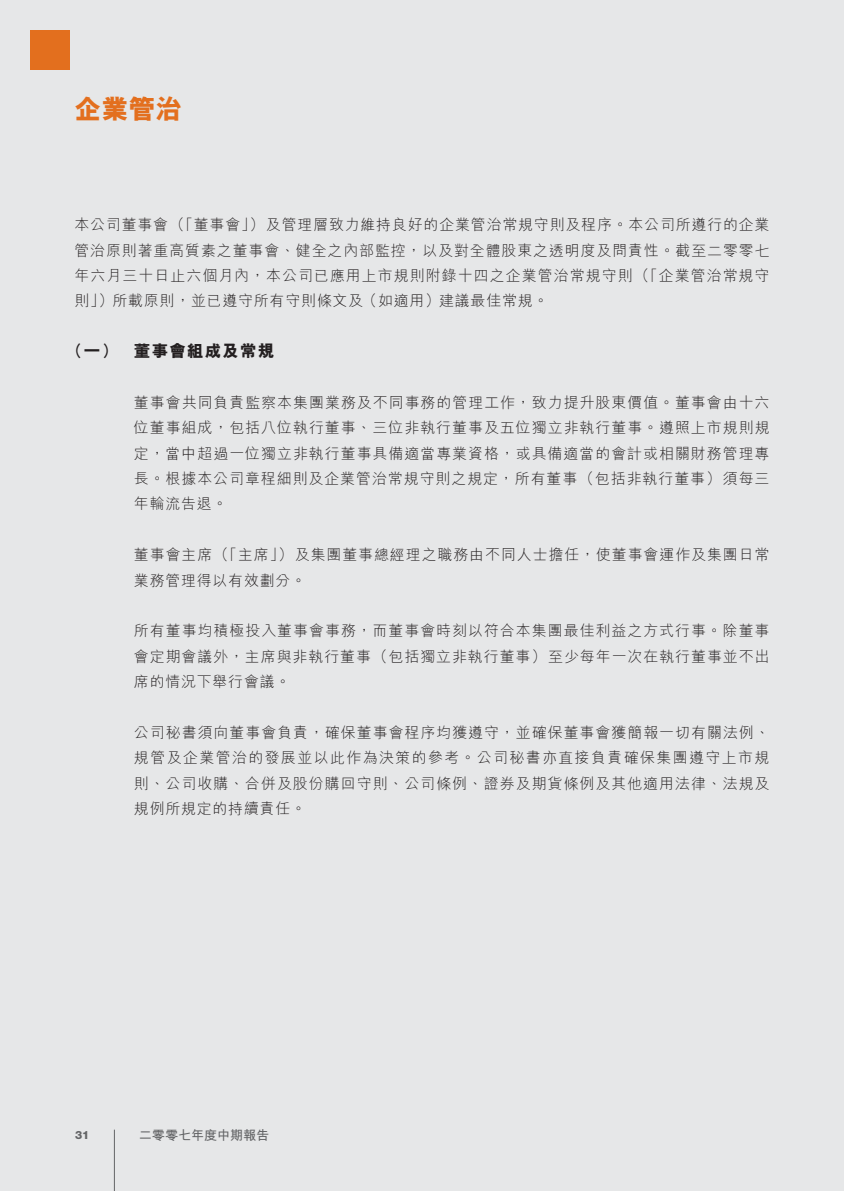
<style>
.page{position:relative;width:844px;height:1191px;background:#fff}
.page>*{position:absolute;margin:0;border:0;box-sizing:border-box;transform-origin:0 0}
.t1{font:27.12px "M Hei HK Xbold E Ten B5 H";color:#e36f1e}
.t2{font:16.62px "M Hei HK Xbold E Ten B5 H";letter-spacing:.065em;color:#231f20}
.t3{font:14.88px/25.4px "M Hei HK Light E Ten B5 H";letter-spacing:.065em;color:#231f20;text-align:justify}
.t4{font:13.12px "M Hei HK Bold E Ten B5 H";letter-spacing:-.01em;color:#636466}
.t5{font:800 11.38px "Helvetica Neue LT Std";color:#636466}
</style>
<div class="page">
<div style="left:0;top:0;width:843px;height:1191px;background:#e6e7e8"></div>
<div style="left:30px;top:30px;width:39px;height:40px;background:#e36f1e"></div>
<hr style="left:114px;top:1129px;width:1px;height:62px;background:#636466">
<h1 class="t1" style="left:74px;top:99px;width:109px">企業管治</h1>
<p class="t3" style="left:74px;top:214px;width:696px">本公司董事會（「董事會」）及管理層致力維持良好的企業管治常規守則及程序。本公司所遵行的企業管治原則著重高質素之董事會、健全之內部監控，以及對全體股東之透明度及問責性。截至二零零七年六月三十日止六個月內，本公司已應用上市規則附錄十四之企業管治常規守則（「企業管治常規守則」）所載原則，並已遵守所有守則條文及（如適用）建議最佳常規。</p>
<p class="t2" style="left:66px;top:345px;width:210px">（一） 董事會組成及常規</p>
<p class="t3" style="left:134px;top:392px;width:636px">董事會共同負責監察本集團業務及不同事務的管理工作，致力提升股東價值。董事會由十六位董事組成，包括八位執行董事、三位非執行董事及五位獨立非執行董事。遵照上市規則規定，當中超過一位獨立非執行董事具備適當專業資格，或具備適當的會計或相關財務管理專長。根據本公司章程細則及企業管治常規守則之規定，所有董事（包括非執行董事）須每三年輪流告退。</p>
<p class="t3" style="left:134px;top:544px;width:636px">董事會主席（「主席」）及集團董事總經理之職務由不同人士擔任，使董事會運作及集團日常業務管理得以有效劃分。</p>
<p class="t3" style="left:134px;top:620px;width:636px">所有董事均積極投入董事會事務，而董事會時刻以符合本集團最佳利益之方式行事。除董事會定期會議外，主席與非執行董事（包括獨立非執行董事）至少每年一次在執行董事並不出席的情況下舉行會議。</p>
<p class="t3" style="left:134px;top:721px;width:636px">公司秘書須向董事會負責，確保董事會程序均獲遵守，並確保董事會獲簡報一切有關法例、規管及企業管治的發展並以此作為決策的參考。公司秘書亦直接負責確保集團遵守上市規則、公司收購、合併及股份購回守則、公司條例、證券及期貨條例及其他適用法律、法規及規例所規定的持續責任。</p>
<p class="t5" style="left:75px;top:1128px;width:16px">31</p>
<p class="t4" style="left:139px;top:1129px;width:132px">二零零七年度中期報告</p>
</div>
